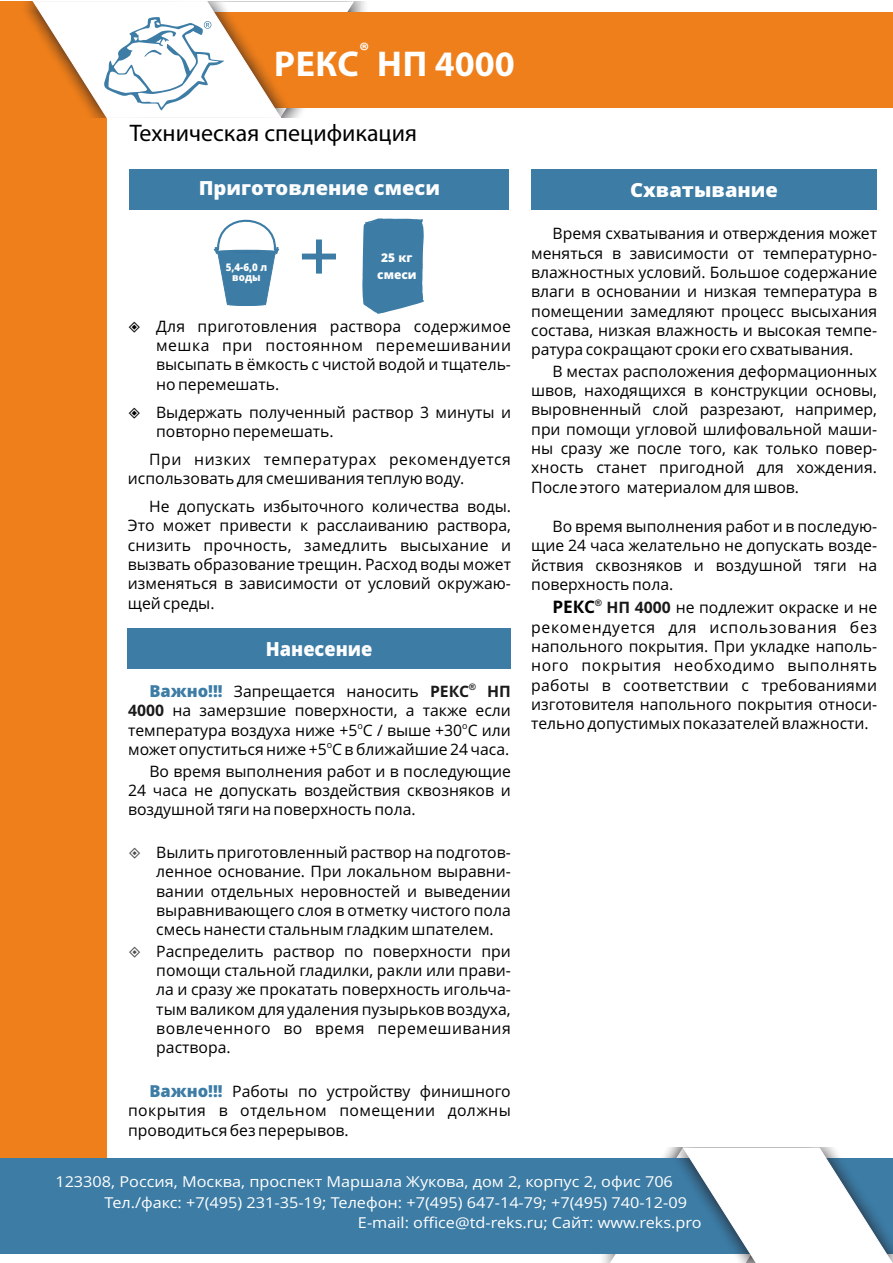
<style>
.page{position:relative;width:893px;height:1263px;background:#fff}
.page>*{position:absolute;margin:0;border:0;box-sizing:border-box;transform-origin:0 0}
.t1{font:72px "Arial";color:#3c7ca5}
.t2{font:700 36px "Myriad Pro";letter-spacing:.005em;color:#fff}
.t3{font:24px "Myriad Pro";color:#000}
.t4{font:700 22.5px "Myriad Pro";color:#fff}
.t5{font:800 19.5px "Open Sans";color:#fefefe}
.t6{font:800 19.5px "Open Sans";color:#fff}
.t7{font:800 19.5px "Open Sans";color:#fff;scale:.94 1}
.t8{font:15.75px/19.4px "Open Sans";color:#000;text-align:justify}
.t9{font:15px "Open Sans";color:#fff;scale:1.08 1}
.t10{font:800 12px "Open Sans";color:#fff}
.t11{font:800 10.5px/10.1px "Open Sans";color:#fefefe;text-align:center;scale:.93 1}
.t12{font:9px "Open Sans";color:#000}
.t13{font:700 9px "Arial";color:#1a1a1a}
.s1{font-weight:800;font-size:16.5px;color:#3c7ca5}
.s2{font-weight:700;color:#1a1a1a}
.s3{font-weight:700;font-size:17.25px}
</style>
<div class="page">
<svg style="left:362px;top:218px;width:62px;height:96px;background:#5089ae"></svg>
<svg style="left:213px;top:219px;width:67px;height:87px"></svg>
<div style="left:0;top:1px;width:106px;height:1250px;background:#ef7f1a"></div>
<div style="left:0;top:12px;width:893px;height:95px;background:#ef7f1a"></div>
<svg style="left:32px;top:1px;width:322px;height:118px"></svg>
<div style="left:0;top:1158px;width:893px;height:96px;background:#3c7ca5"></div>
<svg style="left:609px;top:1147px;width:284px;height:116px"></svg>
<div style="left:128px;top:628px;width:383px;height:41px;background:#3c7ca5"></div>
<div style="left:531px;top:170px;width:346px;height:40px;background:#3c7ca5"></div>
<div style="left:130px;top:170px;width:379px;height:40px;background:#3c7ca5"></div>
<h3 class="t4" style="left:359px;top:41px;width:12px">®</h3>
<h2 class="t2" style="left:274px;top:49px;width:242px">РЕКС НП 4000</h2>
<h3 class="t3" style="left:130px;top:123px;width:289px">Техническая спецификация</h3>
<p class="t5" style="left:199px;top:180px;width:243px">Приготовление смеси</p>
<p class="t6" style="left:630px;top:182px;width:149px">Схватывание</p>
<p class="t11" style="left:226px;top:263px;width:46px">5,4-6,0 л воды</p>
<h1 class="t1" style="left:298px;top:229px;width:44px">+</h1>
<p class="t10" style="left:381px;top:253px;width:33px">25 кг</p>
<p class="t10" style="left:377px;top:269px;width:41px">смеси</p>
<p class="t8" style="left:156px;top:318px;width:356px">Для приготовления раствора содержимое мешка при постоянном перемешивании высыпать в ёмкость с чистой водой и тщатель&shy;но перемешать.</p>
<p class="t8" style="left:156px;top:404px;width:356px">Выдержать полученный раствор 3 минуты и повторно перемешать.</p>
<p class="t8" style="left:128px;top:451px;width:385px;text-indent:21px">При низких температурах рекомендуется использовать для смешивания теплую воду.</p>
<p class="t8" style="left:128px;top:498px;width:385px;text-indent:21px">Не допускать избыточного количества воды.<br>Это может привести к расслаиванию раствора, снизить прочность, замедлить высыхание и вызвать образование трещин. Расход воды может изменяться в зависимости от условий окружаю&shy;щей среды.</p>
<p class="t7" style="left:266px;top:641px;width:115px">Нанесение</p>
<p class="t8" style="left:149px;top:683px;width:271px"><span class="s1">Важно!!!</span> Запрещается наносить</p>
<p class="t13" style="left:469px;top:684px;width:8px">®</p>
<p class="t8" style="left:128px;top:683px;width:384px;text-align:right"><span class="s2">РЕКС НП<br>4000</span> на замерзшие поверхности, а также если</p>
<p class="t12" style="left:357px;top:722px;width:7px">о</p>
<p class="t12" style="left:462px;top:722px;width:7px">о</p>
<p class="t8" style="left:128px;top:722px;width:384px">температура воздуха ниже +5 С / выше +30 С или</p>
<p class="t12" style="left:327px;top:741px;width:7px">о</p>
<p class="t8" style="left:128px;top:740px;width:384px;line-height:21.5px;text-align:right">может опуститься ниже +5 С в ближайшие 24 часа.<br>Во время выполнения работ и в последующие</p>
<p class="t8" style="left:128px;top:782px;width:384px">24 часа не допускать воздействия сквозняков и воздушной тяги на поверхность пола.</p>
<p class="t8" style="left:156px;top:844px;width:356px">Вылить приготовленный раствор на подготов&shy;ленное основание. При локальном выравни&shy;вании отдельных неровностей и выведении выравнивающего слоя в отметку чистого пола смесь нанести стальным гладким шпателем.</p>
<p class="t8" style="left:156px;top:943px;width:356px">Распределить раствор по поверхности при помощи стальной гладилки, ракли или прави&shy;ла и сразу же прокатать поверхность игольча&shy;тым валиком для удаления пузырьков воздуха, вовлеченного во время перемешивания раствора.</p>
<p class="t8" style="left:128px;top:1083px;width:384px;text-indent:21px"><span class="s1">Важно!!!</span> Работы по устройству финишного покрытия в отдельном помещении должны проводиться без перерывов.</p>
<p class="t8" style="left:531px;top:226px;width:347px;text-indent:21px">Время схватывания и отверждения может меняться в зависимости от температурно&shy;влажностных условий. Большое содержание влаги в основании и низкая температура в помещении замедляют процесс высыхания состава, низкая влажность и высокая темпе&shy;ратура сокращают сроки его схватывания.</p>
<p class="t8" style="left:531px;top:363px;width:347px;text-indent:21px">В местах расположения деформационных швов, находящихся в конструкции основы, выровненный слой разрезают, например, при помощи угловой шлифовальной маши&shy;ны сразу же после того, как только повер&shy;хность станет пригодной для хождения.<br>После этого материалом для швов.</p>
<p class="t8" style="left:531px;top:518px;width:347px;text-indent:21px">Во время выполнения работ и в последую&shy;щие 24 часа желательно не допускать возде&shy;йствия сквозняков и воздушной тяги на поверхность пола.</p>
<p class="t8" style="left:531px;top:599px;width:347px;text-indent:21px"><span class="s3">РЕКС</span><sup>®</sup> <span class="s2">НП 4000</span> не подлежит окраске и не рекомендуется для использования без напольного покрытия. При укладке наполь&shy;ного покрытия необходимо выполнять работы в соответствии с требованиями изготовителя напольного покрытия относи&shy;тельно допустимых показателей влажности.</p>
<p class="t9" style="left:55px;top:1175px;width:573px">123308, Россия, Москва, проспект Маршала Жукова, дом 2, корпус 2, офис 706</p>
<p class="t9" style="left:104px;top:1196px;width:541px">Тел./факс: +7(495) 231-35-19; Телефон: +7(495) 647-14-79; +7(495) 740-12-09</p>
<p class="t9" style="left:358px;top:1216px;width:320px">E-mail: office@td-reks.ru; Сайт: www.reks.pro</p>
</div>
